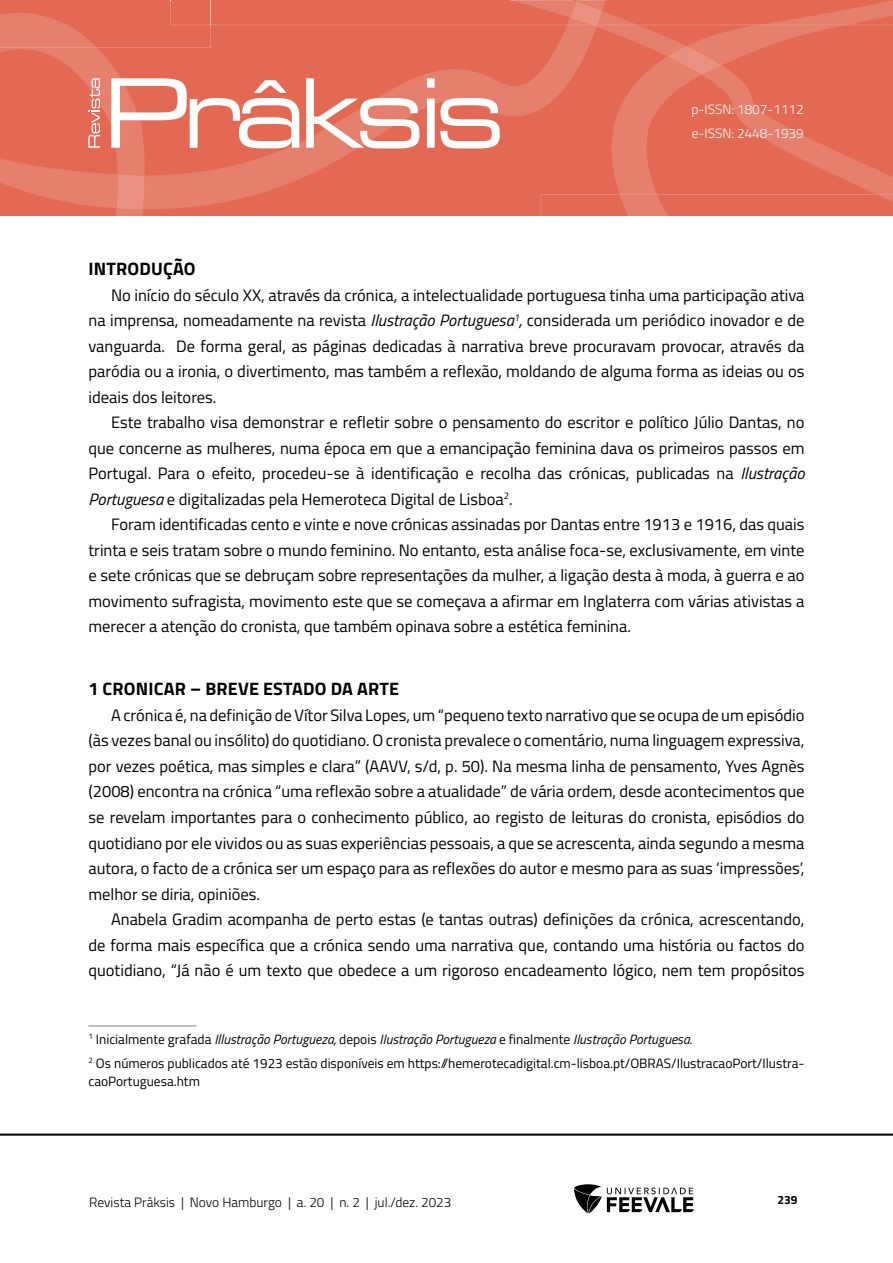
<style>
.page{position:relative;width:893px;height:1263px;background:#fff}
.page>*{position:absolute;margin:0;border:0;box-sizing:border-box;transform-origin:0 0}
.TITILO_1{font:700 18px "Titillium Web";letter-spacing:.01em;color:#000}
.Corpo_de_texto{font:16.5px/25.5px "Titillium Web";color:#000;text-align:justify}
.Rodapé{font:13.5px/18px "Titillium Web";color:#000}
.Rodapé-2{font:italic 13.5px "Titillium Web";color:#000}
.t1{font:300 13.5px "Titillium Web";color:#000}
.t2{font:300 13.5px/24px "Titillium Web";color:#fff}
.t3{font:700 12px "Titillium Web";color:#000}
.s1{font-style:italic}
.s2{font-style:normal}
</style>
<div class="page">
<hr style="left:0;top:1133px;width:893px;height:3px;background:#000">
<svg style="left:574px;top:1184px;width:120px;height:29px"></svg>
<svg style="left:0;top:0;width:893px;height:216px;background:#e57562"></svg>
<hr style="left:88px;top:1025px;width:108px;height:1px;background:#808285">
<p class="t2" style="left:691px;top:97px;width:114px">p-ISSN: 1807-1112 e-ISSN: 2448-1939</p>
<p class="TITILO_1" style="left:89px;top:255px;width:109px">INTRODUÇÃO</p>
<p class="Corpo_de_texto" style="left:88px;top:282px;width:717px;text-indent:22px">No início do século XX, através da crónica, a intelectualidade portuguesa tinha uma participação ativa na imprensa, nomeadamente na revista <span class="s1">Ilustração Portuguesa</span><sup>1</sup><span class="s1">,</span> considerada um periódico inovador e de vanguarda. De forma geral, as páginas dedicadas à narrativa breve procuravam provocar, através da paródia ou a ironia, o divertimento, mas também a reflexão, moldando de alguma forma as ideias ou os ideais dos leitores.</p>
<p class="Corpo_de_texto" style="left:88px;top:409px;width:717px;text-indent:22px">Este trabalho visa demonstrar e refletir sobre o pensamento do escritor e político Júlio Dantas, no que concerne as mulheres, numa época em que a emancipação feminina dava os primeiros passos em Portugal. Para o efeito, procedeu-se à identificação e recolha das crónicas, publicadas na <span class="s1">Ilustração Portuguesa</span> e digitalizadas pela Hemeroteca Digital de Lisboa<sup>2</sup>.</p>
<p class="Corpo_de_texto" style="left:88px;top:511px;width:717px;text-indent:22px">Foram identificadas cento e vinte e nove crónicas assinadas por Dantas entre 1913 e 1916, das quais trinta e seis tratam sobre o mundo feminino. No entanto, esta análise foca-se, exclusivamente, em vinte e sete crónicas que se debruçam sobre representações da mulher, a ligação desta à moda, à guerra e ao movimento sufragista, movimento este que se começava a afirmar em Inglaterra com várias ativistas a merecer a atenção do cronista, que também opinava sobre a estética feminina.</p>
<p class="TITILO_1" style="left:88px;top:675px;width:312px">1 CRONICAR – BREVE ESTADO DA ARTE</p>
<p class="Corpo_de_texto" style="left:88px;top:702px;width:717px;text-indent:22px">A crónica é, na definição de Vítor Silva Lopes, um “pequeno texto narrativo que se ocupa de um episódio (às vezes banal ou insólito) do quotidiano. O cronista prevalece o comentário, numa linguagem expressiva, por vezes poética, mas simples e clara” (AAVV, s/d, p. 50). Na mesma linha de pensamento, Yves Agnès (2008) encontra na crónica “uma reflexão sobre a atualidade” de vária ordem, desde acontecimentos que se revelam importantes para o conhecimento público, ao registo de leituras do cronista, episódios do quotidiano por ele vividos ou as suas experiências pessoais, a que se acrescenta, ainda segundo a mesma autora, o facto de a crónica ser um espaço para as reflexões do autor e mesmo para as suas ‘impressões’, melhor se diria, opiniões.</p>
<p class="Corpo_de_texto" style="left:88px;top:906px;width:717px;text-indent:22px">Anabela Gradim acompanha de perto estas (e tantas outras) definições da crónica, acrescentando, de forma mais específica que a crónica sendo uma narrativa que, contando uma história ou factos do quotidiano, “Já não é um texto que obedece a um rigoroso encadeamento lógico, nem tem propósitos</p>
<p class="Rodapé-2" style="left:88px;top:1029px;width:605px"><sup>1</sup> <span class="s2">Inicialmente grafada</span> Illustração Portugueza, <span class="s2">depois</span> Ilustração Portugueza <span class="s2">e finalmente</span> Ilustração Portuguesa.</p>
<p class="Rodapé" style="left:88px;top:1053px;width:717px"><sup>2</sup> Os números publicados até 1923 estão disponíveis em https://hemerotecadigital.cm-lisboa.pt/OBRAS/IlustracaoPort/Ilustra&shy;caoPortuguesa.htm</p>
<p class="t1" style="left:89px;top:1192px;width:364px">Revista Prâksis | Novo Hamburgo | a. 20 | n. 2 | jul./dez. 2023</p>
<p class="t3" style="left:777px;top:1190px;width:22px">239</p>
</div>
